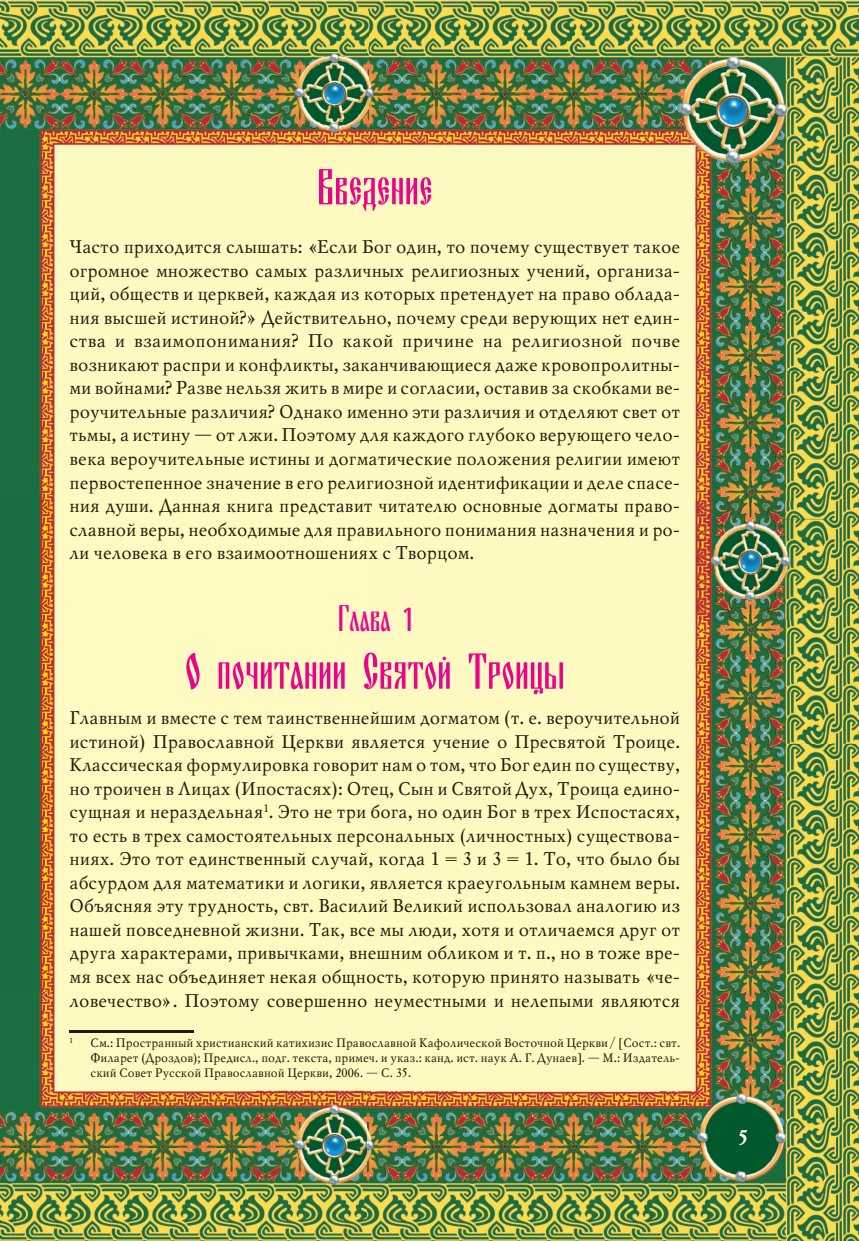
<style>
.page{position:relative;width:859px;height:1241px;background:#fff}
.page>*{position:absolute;margin:0;border:0;box-sizing:border-box;transform-origin:0 0}
.t1{font:38.5px "Blagovest One";color:#ed028c}
.t2{font:700 21px "Mysl";color:#fff}
.t3{font:18.38px/23.4px "Mysl";color:#201d0d;text-align:justify}
.t4{font:12.25px/14.7px "Mysl";color:#201d0d;text-align:justify}
.t5{font:7.17px "Mysl";color:#201d0d}
</style>
<div class="page">
<img style="left:0;top:0;width:858px;height:1240px">
<img style="left:402px;top:169px;width:29px;height:42px">
<img style="left:319px;top:169px;width:83px;height:42px">
<div style="left:70px;top:240px;width:610px;height:17px;background:#fffac1"></div>
<div style="left:70px;top:264px;width:608px;height:17px;background:#fffac1"></div>
<div style="left:70px;top:286px;width:608px;height:18px;background:#fffac1"></div>
<div style="left:70px;top:310px;width:608px;height:18px;background:#fffac1"></div>
<div style="left:70px;top:334px;width:610px;height:17px;background:#fffac1"></div>
<div style="left:70px;top:358px;width:608px;height:17px;background:#fffac1"></div>
<div style="left:70px;top:380px;width:608px;height:18px;background:#fffac1"></div>
<div style="left:70px;top:404px;width:610px;height:18px;background:#fffac1"></div>
<div style="left:70px;top:427px;width:608px;height:19px;background:#fffac1"></div>
<div style="left:70px;top:456px;width:610px;height:13px;background:#fffac1"></div>
<div style="left:70px;top:475px;width:608px;height:18px;background:#fffac1"></div>
<div style="left:70px;top:498px;width:608px;height:18px;background:#fffac1"></div>
<div style="left:70px;top:521px;width:608px;height:19px;background:#fffac1"></div>
<div style="left:70px;top:546px;width:403px;height:17px;background:#fffac1"></div>
<div style="left:339px;top:605px;width:71px;height:26px;background:#fffac1"></div>
<img style="left:186px;top:652px;width:376px;height:42px">
<img style="left:186px;top:653px;width:144px;height:36px">
<div style="left:70px;top:710px;width:610px;height:18px;background:#fffac1"></div>
<div style="left:70px;top:733px;width:610px;height:19px;background:#fffac1"></div>
<div style="left:70px;top:757px;width:610px;height:18px;background:#fffac1"></div>
<div style="left:70px;top:780px;width:608px;height:19px;background:#fffac1"></div>
<div style="left:70px;top:808px;width:192px;height:14px;background:#fffac1"></div>
<svg style="left:264px;top:804px;width:4px;height:7px"></svg>
<div style="left:270px;top:804px;width:410px;height:18px;background:#fffac1"></div>
<div style="left:70px;top:828px;width:608px;height:18px;background:#fffac1"></div>
<div style="left:70px;top:851px;width:610px;height:18px;background:#fffac1"></div>
<div style="left:70px;top:874px;width:610px;height:19px;background:#fffac1"></div>
<div style="left:71px;top:898px;width:609px;height:18px;background:#fffac1"></div>
<div style="left:70px;top:922px;width:610px;height:18px;background:#fffac1"></div>
<div style="left:70px;top:945px;width:608px;height:18px;background:#fffac1"></div>
<div style="left:70px;top:968px;width:608px;height:19px;background:#fffac1"></div>
<div style="left:70px;top:993px;width:610px;height:17px;background:#fffac1"></div>
<img style="left:69px;top:1030px;width:124px;height:2px">
<svg style="left:70px;top:1037px;width:3px;height:5px"></svg>
<div style="left:91px;top:1036px;width:589px;height:14px;background:#fffac1"></div>
<div style="left:91px;top:1052px;width:588px;height:12px;background:#fffac1"></div>
<div style="left:91px;top:1067px;width:319px;height:12px;background:#fffac1"></div>
<p class="t3" style="left:69px;top:236px;width:612px">Часто приходится слышать: «Если Бог один, то почему существует такое огромное множество самых различных религиозных учений, организа&shy;ций, обществ и церквей, каждая из которых претендует на право облада&shy;ния высшей истиной?» Действительно, почему среди верующих нет един&shy;ства и взаимопонимания? По какой причине на религиозной почве возникают распри и конфликты, заканчивающиеся даже кровопролитны&shy;ми войнами? Разве нельзя жить в мире и согласии, оставив за скобками ве&shy;роучительные различия? Однако именно эти различия и отделяют свет от тьмы, а истину — от лжи. Поэтому для каждого глубоко верующего чело&shy;века вероучительные истины и догматические положения религии имеют первостепенное значение в его религиозной идентификации и деле спасе&shy;ния души. Данная книга представит читателю основные догматы право&shy;славной веры, необходимые для правильного понимания назначения и ро&shy;ли человека в его взаимоотношениях с Творцом.</p>
<h1 class="t1" style="left:337px;top:597px;width:76px">Глава 1</h1>
<p class="t3" style="left:69px;top:707px;width:612px">Главным и вместе с тем таинственнейшим догматом (т. е. вероучительной истиной) Православной Церкви является учение о Пресвятой Троице.<br>Классическая формулировка говорит нам о том, что Бог един по существу, но троичен в Лицах (Ипостасях): Отец, Сын и Святой Дух, Троица едино&shy;сущная и нераздельная<sup>1</sup>. Это не три бога, но один Бог в трех Испостасях, то есть в трех самостоятельных персональных (личностных) существова&shy;ниях. Это тот единственный случай, когда 1 = 3 и 3 = 1. То, что было бы абсурдом для математики и логики, является краеугольным камнем веры.<br>Объясняя эту трудность, свт. Василий Великий использовал аналогию из нашей повседневной жизни. Так, все мы люди, хотя и отличаемся друг от друга характерами, привычками, внешним обликом и т. п., но в тоже вре&shy;мя всех нас объединяет некая общность, которую принято называть «че&shy;ловечество». Поэтому совершенно неуместными и нелепыми являются</p>
<p class="t5" style="left:69px;top:1037px;width:5px">1</p>
<p class="t4" style="left:90px;top:1036px;width:591px">См.: Пространный христианский катихизис Православной Кафолической Восточной Церкви / [Сост.: свт.<br>Филарет (Дроздов); Предисл., подг. текста, примеч. и указ.: канд. ист. наук А. Г. Дунаев]. — М.: Издатель&shy;ский Совет Русской Православной Церкви, 2006. — С. 35.</p>
<p class="t2" style="left:737px;top:1124px;width:12px">5</p>
</div>
